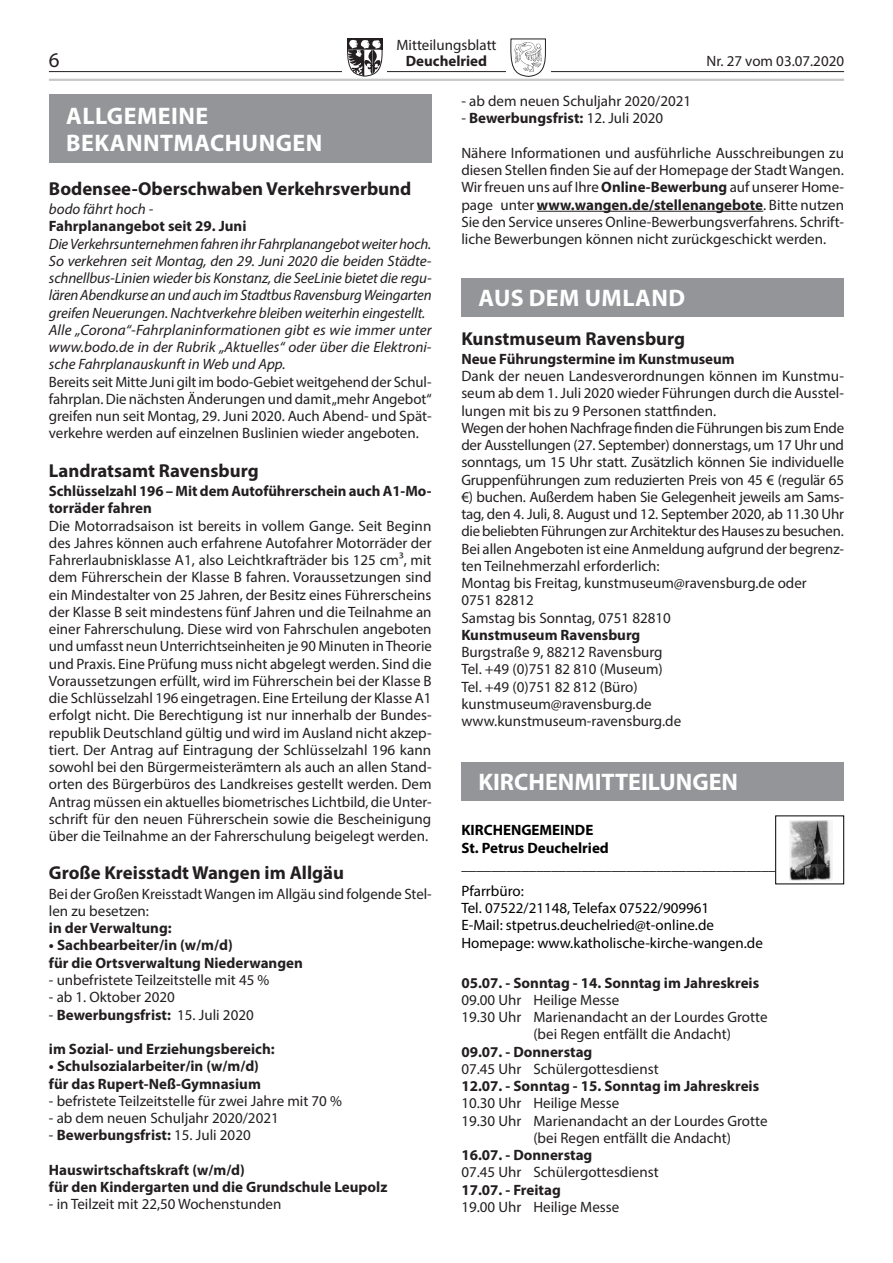
<style>
.page{position:relative;width:893px;height:1263px;background:#fff}
.page>*{position:absolute;margin:0;border:0;box-sizing:border-box;transform-origin:0 0}
.t1{font:700 24px/27px "Myriad Pro";letter-spacing:.02em;color:#fff}
.t2{font:700 24px "Myriad Pro";color:#fff}
.t3{font:21px "Myriad Pro";color:#231f20}
.t4{font:700 18.75px "Myriad Pro";color:#231f20}
.t5{font:15px/17.2px "Myriad Pro";color:#231f20;text-align:justify}
.t6{font:700 15px/17.2px "Myriad Pro";color:#231f20}
.t7{font:italic 15px/17.2px "Myriad Pro";letter-spacing:-.01em;color:#231f20}
.t8{font:15px/17.2px "Myriad Pro";color:#000}
.t9{font:700 15px/17.2px "Myriad Pro";color:#000}
.s1{font-weight:400}
.s2{font-weight:700}
</style>
<div class="page">
<hr style="left:49px;top:71px;width:795px;height:1px;background:#231f20">
<div style="left:343px;top:34px;width:44px;height:47px;background:#fff"></div>
<svg style="left:347px;top:38px;width:36px;height:39px"></svg>
<div style="left:506px;top:34px;width:44px;height:47px;background:#fff"></div>
<svg style="left:510px;top:38px;width:36px;height:39px"></svg>
<img style="left:513px;top:40px;width:30px;height:33px">
<hr style="left:49px;top:79px;width:795px;height:2px;background:#c7c8ca">
<div style="left:49px;top:95px;width:383px;height:68px;background:#939598"></div>
<hr style="left:537px;top:211px;width:226px;height:1px;background:#231f20">
<div style="left:461px;top:278px;width:383px;height:39px;background:#939598"></div>
<div style="left:461px;top:762px;width:383px;height:38px;background:#939598"></div>
<img style="left:790px;top:820px;width:42px;height:61px">
<div style="left:775px;top:815px;width:69px;height:69px;border:1px solid #000"></div>
<p class="t5" style="left:396px;top:36px;width:102px">Mitteilungsblatt</p>
<h2 class="t3" style="left:49px;top:47px;width:12px">6</h2>
<p class="t6" style="left:406px;top:52px;width:83px">Deuchelried</p>
<p class="t5" style="left:706px;top:52px;width:139px">Nr. 27 vom 03.07.2020</p>
<h1 class="t1" style="left:66px;top:102px;width:258px">ALLGEMEINE<br>BEKANNTMACHUNGEN</h1>
<p class="t4" style="left:49px;top:176px;width:364px">Bodensee-Oberschwaben Verkehrsverbund</p>
<p class="t7" style="left:49px;top:200px;width:106px">bodo fährt hoch -</p>
<p class="t6" style="left:49px;top:217px;width:199px">Fahrplanangebot seit 29. Juni</p>
<p class="t7" style="left:49px;top:235px;width:384px">Die Verkehrsunternehmen fahren ihr Fahrplanangebot weiter hoch.<br>So verkehren seit Montag, den 29. Juni 2020 die beiden Städte&shy;schnellbus-Linien wieder bis Konstanz, die SeeLinie bietet die regu&shy;lären Abendkurse an und auch im Stadtbus Ravensburg Weingarten greifen Neuerungen. Nachtverkehre bleiben weiterhin eingestellt.<br>Alle „Corona“-Fahrplaninformationen gibt es wie immer unter www.bodo.de in der Rubrik „Aktuelles“ oder über die Elektroni&shy;sche Fahrplanauskunft in Web und App.</p>
<p class="t5" style="left:49px;top:373px;width:384px">Bereits seit Mitte Juni gilt im bodo-Gebiet weitgehend der Schul&shy;fahrplan. Die nächsten Änderungen und damit „mehr Angebot“ greifen nun seit Montag, 29. Juni 2020. Auch Abend- und Spät&shy;verkehre werden auf einzelnen Buslinien wieder angeboten.</p>
<p class="t4" style="left:49px;top:458px;width:211px">Landratsamt Ravensburg</p>
<p class="t6" style="left:49px;top:482px;width:384px">Schlüsselzahl 196 – Mit dem Autoführerschein auch A1-Mo&shy;torräder fahren</p>
<p class="t5" style="left:49px;top:517px;width:384px">Die Motorradsaison ist bereits in vollem Gange. Seit Beginn des Jahres können auch erfahrene Autofahrer Motorräder der Fahrerlaubnisklasse A1, also Leichtkrafträder bis 125 cm³, mit dem Führerschein der Klasse B fahren. Voraussetzungen sind ein Mindestalter von 25 Jahren, der Besitz eines Führerscheins der Klasse B seit mindestens fünf Jahren und die Teilnahme an einer Fahrerschulung. Diese wird von Fahrschulen angeboten und umfasst neun Unterrichtseinheiten je 90 Minuten in Theorie und Praxis. Eine Prüfung muss nicht abgelegt werden. Sind die Voraussetzungen erfüllt, wird im Führerschein bei der Klasse B die Schlüsselzahl 196 eingetragen. Eine Erteilung der Klasse A1 erfolgt nicht. Die Berechtigung ist nur innerhalb der Bundes&shy;republik Deutschland gültig und wird im Ausland nicht akzep&shy;tiert. Der Antrag auf Eintragung der Schlüsselzahl 196 kann sowohl bei den Bürgermeisterämtern als auch an allen Stand&shy;orten des Bürgerbüros des Landkreises gestellt werden. Dem Antrag müssen ein aktuelles biometrisches Lichtbild, die Unter&shy;schrift für den neuen Führerschein sowie die Bescheinigung über die Teilnahme an der Fahrerschulung beigelegt werden.</p>
<p class="t4" style="left:49px;top:861px;width:297px">Große Kreisstadt Wangen im Allgäu</p>
<p class="t5" style="left:49px;top:885px;width:384px">Bei der Großen Kreisstadt Wangen im Allgäu sind folgende Stel&shy;len zu besetzen:</p>
<p class="t6" style="left:49px;top:919px;width:124px">in der Verwaltung:</p>
<p class="t6" style="left:49px;top:936px;width:255px">• Sachbearbeiter/in (w/m/d)<br>für die Ortsverwaltung Niederwangen</p>
<p class="t5" style="left:49px;top:971px;width:222px">- unbefristete Teilzeitstelle mit 45 %</p>
<p class="t5" style="left:49px;top:988px;width:128px">- ab 1. Oktober 2020</p>
<p class="t6" style="left:49px;top:1005px;width:206px"><span class="s1">-</span> Bewerbungsfrist: <span class="s1">15. Juli 2020</span></p>
<p class="t6" style="left:49px;top:1040px;width:227px">im Sozial- und Erziehungsbereich:</p>
<p class="t6" style="left:49px;top:1057px;width:213px">• Schulsozialarbeiter/in (w/m/d) für das Rupert-Neß-Gymnasium</p>
<p class="t5" style="left:49px;top:1092px;width:295px">- befristete Teilzeitstelle für zwei Jahre mit 70 %</p>
<p class="t5" style="left:49px;top:1109px;width:231px">- ab dem neuen Schuljahr 2020/2021</p>
<p class="t6" style="left:49px;top:1126px;width:203px"><span class="s1">-</span> Bewerbungsfrist: <span class="s1">15. Juli 2020</span></p>
<p class="t6" style="left:49px;top:1160px;width:340px">Hauswirtschaftskraft (w/m/d)<br>für den Kindergarten und die Grundschule Leupolz</p>
<p class="t5" style="left:49px;top:1195px;width:234px">- in Teilzeit mit 22,50 Wochenstunden</p>
<p class="t5" style="left:461px;top:92px;width:231px">- ab dem neuen Schuljahr 2020/2021</p>
<p class="t6" style="left:461px;top:109px;width:203px"><span class="s1">-</span> Bewerbungsfrist: <span class="s1">12. Juli 2020</span></p>
<p class="t5" style="left:461px;top:144px;width:384px">Nähere Informationen und ausführliche Ausschreibungen zu diesen Stellen finden Sie auf der Homepage der Stadt Wangen.<br>Wir freuen uns auf Ihre <span class="s2">Online-Bewerbung</span> auf unserer Home&shy;page unter <span class="s2">www.wangen.de/stellenangebote</span>. Bitte nutzen Sie den Service unseres Online-Bewerbungsverfahrens. Schrift&shy;liche Bewerbungen können nicht zurückgeschickt werden.</p>
<h1 class="t1" style="left:479px;top:284px;width:208px">AUS DEM UMLAND</h1>
<p class="t4" style="left:461px;top:326px;width:225px">Kunstmuseum Ravensburg</p>
<p class="t6" style="left:461px;top:350px;width:275px">Neue Führungstermine im Kunstmuseum</p>
<p class="t5" style="left:461px;top:367px;width:384px;text-align:left">Dank der neuen Landesverordnungen können im Kunstmu&shy;seum ab dem 1. Juli 2020 wieder Führungen durch die Ausstel&shy;lungen mit bis zu 9 Personen stattfinden.<br>Wegen der hohen Nachfrage finden die Führungen bis zum Ende der Ausstellungen (27. September) donnerstags, um 17 Uhr und sonntags, um 15 Uhr statt. Zusätzlich können Sie individuelle Gruppenführungen zum reduzierten Preis von 45 € (regulär 65 €) buchen. Außerdem haben Sie Gelegenheit jeweils am Sams&shy;tag, den 4. Juli, 8. August und 12. September 2020, ab 11.30 Uhr die beliebten Führungen zur Architektur des Hauses zu besuchen.<br>Bei allen Angeboten ist eine Anmeldung aufgrund der begrenz&shy;ten Teilnehmerzahl erforderlich:<br>Montag bis Freitag, kunstmuseum@ravensburg.de oder<br>0751 82812<br>Samstag bis Sonntag, 0751 82810</p>
<p class="t6" style="left:461px;top:626px;width:181px">Kunstmuseum Ravensburg</p>
<p class="t5" style="left:461px;top:643px;width:221px;text-align:left">Burgstraße 9, 88212 Ravensburg<br>Tel. +49 (0)751 82 810 (Museum)<br>Tel. +49 (0)751 82 812 (Büro) kunstmuseum@ravensburg.de www.kunstmuseum-ravensburg.de</p>
<h1 class="t2" style="left:478px;top:767px;width:261px">KIRCHENMITTEILUNGEN</h1>
<p class="t9" style="left:461px;top:821px;width:384px">KIRCHENGEMEINDE<br>St. Petrus Deuchelried ___________________________________________________</p>
<p class="t8" style="left:461px;top:882px;width:303px">Pfarrbüro:<br>Tel. 07522/21148, Telefax 07522/909961<br>E-Mail: stpetrus.deuchelried@t-online.de Homepage: www.katholische-kirche-wangen.de</p>
<p class="t6" style="left:461px;top:973px;width:299px">05.07. - Sonntag - 14. Sonntag im Jahreskreis</p>
<p class="t5" style="left:461px;top:991px;width:159px">09.00 Uhr Heilige Messe</p>
<p class="t5" style="left:461px;top:1008px;width:308px">19.30 Uhr Marienandacht an der Lourdes Grotte</p>
<p class="t5" style="left:533px;top:1025px;width:199px">(bei Regen entfällt die Andacht)</p>
<p class="t6" style="left:461px;top:1042px;width:132px">09.07. - Donnerstag</p>
<p class="t5" style="left:461px;top:1060px;width:199px">07.45 Uhr Schülergottesdienst</p>
<p class="t6" style="left:461px;top:1077px;width:299px">12.07. - Sonntag - 15. Sonntag im Jahreskreis</p>
<p class="t5" style="left:461px;top:1094px;width:159px">10.30 Uhr Heilige Messe</p>
<p class="t5" style="left:461px;top:1111px;width:308px">19.30 Uhr Marienandacht an der Lourdes Grotte</p>
<p class="t5" style="left:533px;top:1129px;width:199px">(bei Regen entfällt die Andacht)</p>
<p class="t6" style="left:461px;top:1146px;width:132px">16.07. - Donnerstag</p>
<p class="t5" style="left:461px;top:1163px;width:199px">07.45 Uhr Schülergottesdienst</p>
<p class="t6" style="left:461px;top:1180px;width:101px">17.07. - Freitag</p>
<p class="t5" style="left:461px;top:1198px;width:159px">19.00 Uhr Heilige Messe</p>
</div>
